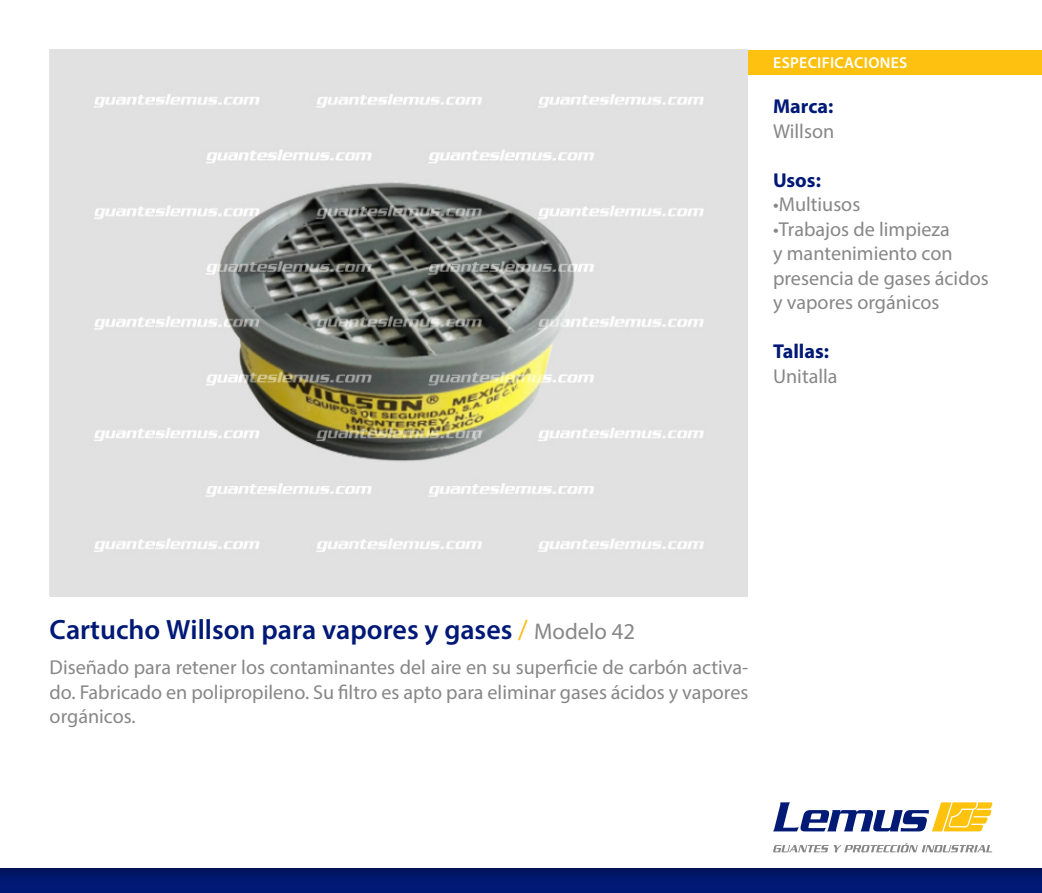
<style>
.page{position:relative;width:1042px;height:893px;background:#fff}
.page>*{position:absolute;margin:0;border:0;box-sizing:border-box;transform-origin:0 0}
.t1{font:600 28px "Myriad Pro";color:#001976}
.t2{font:20.12px/24.5px "Myriad Pro";color:#878787}
.t3{font:700 20.12px "Myriad Pro";color:#001976}
.t4{font:600 15.75px "Myriad Pro";letter-spacing:.02em;color:#fff}
.s1{font-weight:400;color:#fabe19}
.s2{font-weight:400;font-size:22.75px;color:#878787}
</style>
<div class="page">
<img style="left:50px;top:50px;width:697px;height:546px">
<img style="left:0;top:868px;width:1042px;height:25px">
<div style="left:748px;top:50px;width:294px;height:24px;background:#ffc10f"></div>
<svg style="left:773px;top:802px;width:219px;height:29px"></svg>
<svg style="left:773px;top:843px;width:219px;height:9px"></svg>
<p class="t4" style="left:773px;top:53px;width:136px">ESPECIFICACIONES</p>
<p class="t3" style="left:773px;top:93px;width:62px">Marca:</p>
<p class="t2" style="left:773px;top:118px;width:63px">Willson</p>
<p class="t3" style="left:773px;top:167px;width:49px">Usos:</p>
<p class="t2" style="left:773px;top:192px;width:89px">•Multiusos</p>
<p class="t2" style="left:773px;top:216px;width:217px">•Trabajos de limpieza<br>y mantenimiento con presencia de gases ácidos y vapores orgánicos</p>
<p class="t3" style="left:773px;top:338px;width:57px">Tallas:</p>
<p class="t2" style="left:773px;top:363px;width:66px">Unitalla</p>
<h1 class="t1" style="left:50px;top:612px;width:587px">Cartucho Willson para vapores y gases <span class="s1">/</span> <span class="s2">Modelo 42</span></h1>
<p class="t2" style="left:50px;top:655px;width:700px;text-align:justify">Diseñado para retener los contaminantes del aire en su superficie de carbón activa&shy;do. Fabricado en polipropileno. Su filtro es apto para eliminar gases ácidos y vapores orgánicos.</p>
</div>
